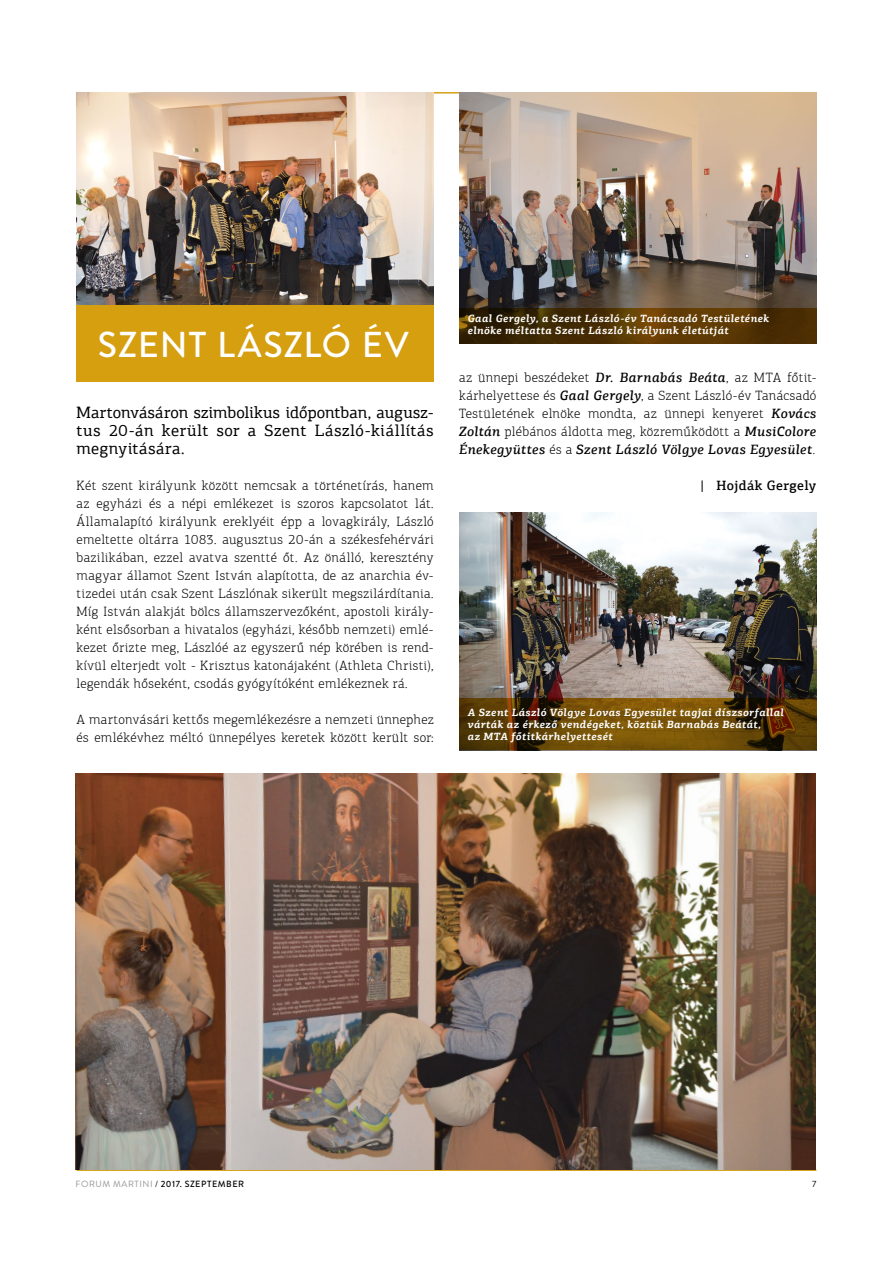
<style>
.page{position:relative;width:893px;height:1263px;background:#fff}
.page>*{position:absolute;margin:0;border:0;box-sizing:border-box;transform-origin:0 0}
.t1{font:500 36px "Brandon Grotesque";letter-spacing:.025em;color:#fff}
.t2{font:16.5px/18px "PF Agora Slab Pro";letter-spacing:.03em;color:#000;text-align:justify}
.t3{font:300 13.5px/18px "PF Agora Slab Pro";letter-spacing:.025em;color:#000;text-align:justify}
.t4{font:500 13.5px "PF Agora Slab Pro";letter-spacing:.025em;color:#000}
.t5{font:italic 700 10.5px/12px "PF Agora Slab Pro";letter-spacing:.04em;color:#fff}
.t6{font:500 9px "Brandon Grotesque";letter-spacing:.055em;color:#000}
.t7{font:9px "Brandon Grotesque";color:#000}
.s1{font-weight:500;font-style:italic}
.s2{font-weight:400;color:#939598}
.s3{font-weight:400}
</style>
<div class="page">
<hr style="left:77px;top:92px;width:739px;height:2px;background:#d59f10">
<hr style="left:77px;top:1169px;width:739px;height:2px;background:#d59f10">
<img style="left:76px;top:774px;width:739px;height:395px">
<img style="left:77px;top:92px;width:357px;height:214px">
<img style="left:459px;top:92px;width:357px;height:216px">
<img style="left:459px;top:513px;width:357px;height:185px">
<svg style="left:459px;top:308px;width:357px;height:35px;background:#4d3003"></svg>
<svg style="left:459px;top:698px;width:357px;height:52px;background:#614105"></svg>
<div style="left:77px;top:306px;width:357px;height:76px;background:#d59f10"></div>
<h1 class="t1" style="left:98px;top:320px;width:312px">SZENT LÁSZLÓ ÉV</h1>
<p class="t2" style="left:77px;top:403px;width:359px">Martonvásáron szimbolikus időpontban, augusz&shy;tus 20-án került sor a Szent László-kiállítás megnyitására.</p>
<p class="t3" style="left:77px;top:476px;width:359px">Két szent királyunk között nemcsak a történetírás, hanem az egyházi és a népi emlékezet is szoros kapcsolatot lát.<br>Államalapító királyunk ereklyéit épp a lovagkirály, László emeltette oltárra 1083. augusztus 20-án a székesfehérvári bazilikában, ezzel avatva szentté őt. Az önálló, keresztény magyar államot Szent István alapította, de az anarchia év&shy;tizedei után csak Szent Lászlónak sikerült megszilárdítania.<br>Míg István alakját bölcs államszervezőként, apostoli király&shy;ként elsősorban a hivatalos (egyházi, később nemzeti) emlé&shy;kezet őrizte meg, Lászlóé az egyszerű nép körében is rend&shy;kívül elterjedt volt - Krisztus katonájaként (Athleta Christi), legendák hőseként, csodás gyógyítóként emlékeznek rá.</p>
<p class="t3" style="left:77px;top:710px;width:359px">A martonvásári kettős megemlékezésre a nemzeti ünnephez és emlékévhez méltó ünnepélyes keretek között került sor:</p>
<p class="t5" style="left:468px;top:313px;width:303px">Gaal Gergely, a Szent László-év Tanácsadó Testületének elnöke méltatta Szent László királyunk életútját</p>
<p class="t3" style="left:459px;top:368px;width:359px">az ünnepi beszédeket <span class="s1">Dr. Barnabás Beáta</span>, az MTA főtit&shy;kárhelyettese és <span class="s1">Gaal Gergely</span>, a Szent László-év Tanácsadó Testületének elnöke mondta, az ünnepi kenyeret <span class="s1">Kovács Zoltán</span> plébános áldotta meg, közreműködött a <span class="s1">MusiColore Énekegyüttes</span> és a <span class="s1">Szent László Völgye Lovas Egyesület</span>.</p>
<p class="t4" style="left:700px;top:477px;width:118px">| Hojdák Gergely</p>
<p class="t5" style="left:468px;top:706px;width:318px">A Szent László Völgye Lovas Egyesület tagjai díszsorfallal várták az érkező vendégeket, köztük Barnabás Beátát,<br>az MTA főtitkárhelyettesét</p>
<p class="t6" style="left:76px;top:1177px;width:170px"><span class="s2">FORUM MARTINI</span> <span class="s3">/</span> 2017. SZEPTEMBER</p>
<p class="t7" style="left:812px;top:1177px;width:6px">7</p>
</div>
